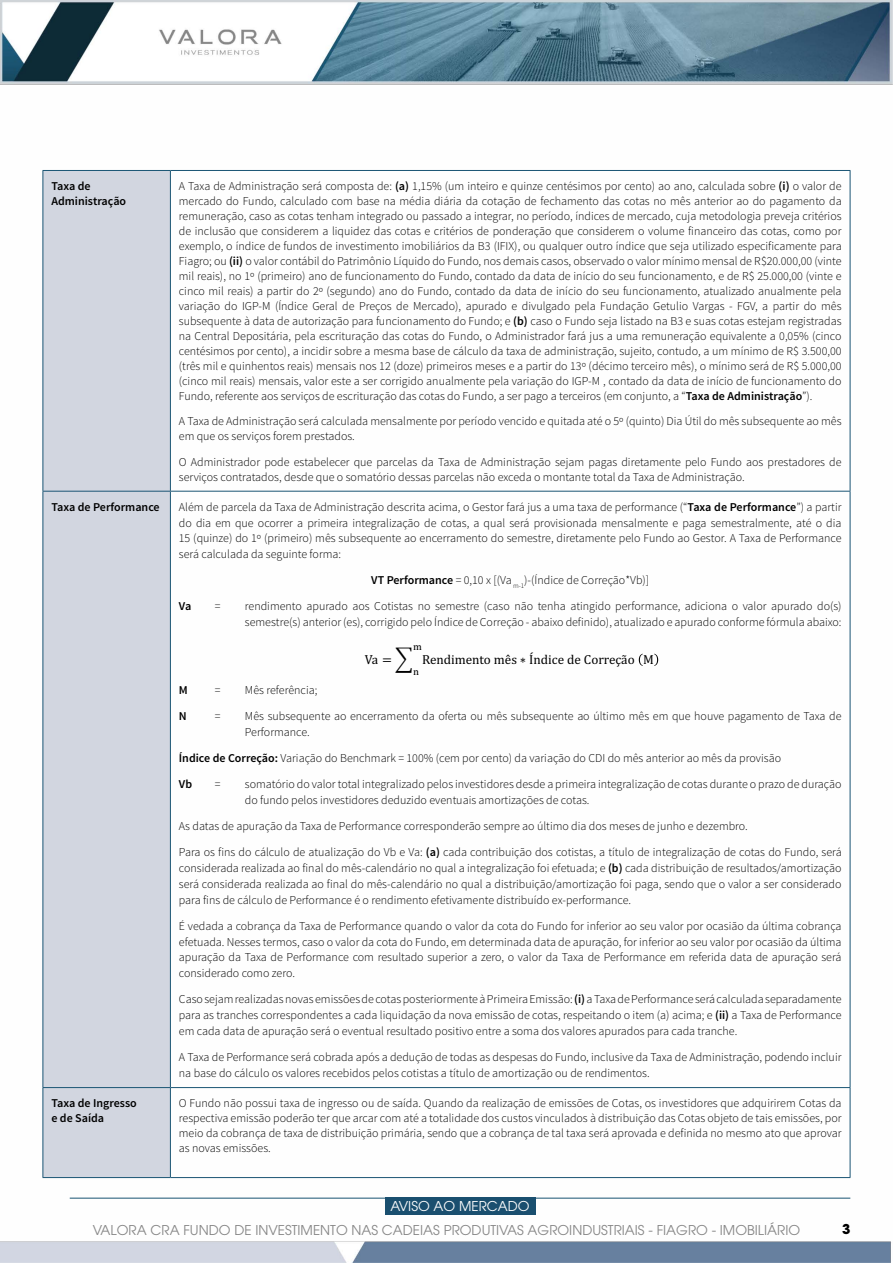
<style>
.page{position:relative;width:893px;height:1263px;background:#fff}
.page>*{position:absolute;margin:0;border:0;box-sizing:border-box;transform-origin:0 0}
.t1{font:13.5px "ITC Avant Garde Pro";color:#878787}
.t2{font:13.5px "ITC Avant Garde Pro";color:#fff}
.t3{font:700 13.5px "ITC Avant Garde Pro";color:#000}
.t4{font:13.2px "Cambria Math";color:#000}
.t5{font:300 12px/15px "Source Sans Pro";color:#000}
.t6{font:600 12px/15px "Source Sans Pro";color:#000}
.t7{font:9.6px "Cambria Math";color:#000}
.s1{font-weight:600}
</style>
<div class="page">
<img style="left:0;top:0;width:893px;height:1263px">
<div style="left:44px;top:171px;width:126px;height:1006px;background:#d2d6e0"></div>
<hr style="left:43px;top:170px;width:127px;height:1px;background:#1a5574">
<hr style="left:43px;top:171px;width:1px;height:320px;background:#1a5574">
<hr style="left:170px;top:170px;width:680px;height:1px;background:#1a5574">
<hr style="left:170px;top:171px;width:1px;height:320px;background:#1a5574">
<hr style="left:850px;top:171px;width:1px;height:320px;background:#1a5574">
<hr style="left:43px;top:491px;width:127px;height:1px;background:#1a5574">
<hr style="left:43px;top:491px;width:1px;height:596px;background:#1a5574">
<hr style="left:170px;top:491px;width:680px;height:1px;background:#1a5574">
<hr style="left:170px;top:491px;width:1px;height:596px;background:#1a5574">
<hr style="left:850px;top:491px;width:1px;height:596px;background:#1a5574">
<hr style="left:43px;top:1087px;width:127px;height:1px;background:#1a5574">
<hr style="left:43px;top:1088px;width:1px;height:89px;background:#1a5574">
<hr style="left:170px;top:1087px;width:680px;height:1px;background:#1a5574">
<hr style="left:170px;top:1088px;width:1px;height:89px;background:#1a5574">
<hr style="left:850px;top:1088px;width:1px;height:89px;background:#1a5574">
<hr style="left:43px;top:1177px;width:127px;height:1px;background:#1a5574">
<hr style="left:170px;top:1177px;width:680px;height:1px;background:#1a5574">
<svg style="left:639px;top:654px;width:19px;height:12px"></svg>
<p class="t6" style="left:51px;top:179px;width:76px">Taxa de<br>Administração</p>
<p class="t5" style="left:179px;top:179px;width:664px;text-align:justify">A Taxa de Administração será composta de: <span class="s1">(a)</span> 1,15% (um inteiro e quinze centésimos por cento) ao ano, calculada sobre <span class="s1">(i)</span> o valor de mercado do Fundo, calculado com base na média diária da cotação de fechamento das cotas no mês anterior ao do pagamento da remuneração, caso as cotas tenham integrado ou passado a integrar, no período, índices de mercado, cuja metodologia preveja critérios de inclusão que considerem a liquidez das cotas e critérios de ponderação que considerem o volume financeiro das cotas, como por exemplo, o índice de fundos de investimento imobiliários da B3 (IFIX), ou qualquer outro índice que seja utilizado especificamente para Fiagro; ou <span class="s1">(ii)</span> o valor contábil do Patrimônio Líquido do Fundo, nos demais casos, observado o valor mínimo mensal de R$20.000,00 (vinte mil reais), no 1º (primeiro) ano de funcionamento do Fundo, contado da data de início do seu funcionamento, e de R$ 25.000,00 (vinte e cinco mil reais) a partir do 2º (segundo) ano do Fundo, contado da data de início do seu funcionamento, atualizado anualmente pela variação do IGP-M (Índice Geral de Preços de Mercado), apurado e divulgado pela Fundação Getulio Vargas - FGV, a partir do mês subsequente à data de autorização para funcionamento do Fundo; e <span class="s1">(b)</span> caso o Fundo seja listado na B3 e suas cotas estejam registradas na Central Depositária, pela escrituração das cotas do Fundo, o Administrador fará jus a uma remuneração equivalente a 0,05% (cinco centésimos por cento), a incidir sobre a mesma base de cálculo da taxa de administração, sujeito, contudo, a um mínimo de R$ 3.500,00 (três mil e quinhentos reais) mensais nos 12 (doze) primeiros meses e a partir do 13º (décimo terceiro mês), o mínimo será de R$ 5.000,00 (cinco mil reais) mensais, valor este a ser corrigido anualmente pela variação do IGP-M , contado da data de início de funcionamento do Fundo, referente aos serviços de escrituração das cotas do Fundo, a ser pago a terceiros (em conjunto, a “<span class="s1">Taxa de Administração</span>”).</p>
<p class="t5" style="left:179px;top:414px;width:664px">A Taxa de Administração será calculada mensalmente por período vencido e quitada até o 5º (quinto) Dia Útil do mês subsequente ao mês em que os serviços forem prestados.</p>
<p class="t5" style="left:179px;top:454px;width:664px">O Administrador pode estabelecer que parcelas da Taxa de Administração sejam pagas diretamente pelo Fundo aos prestadores de serviços contratados, desde que o somatório dessas parcelas não exceda o montante total da Taxa de Administração.</p>
<p class="t6" style="left:51px;top:500px;width:110px">Taxa de Performance</p>
<p class="t5" style="left:179px;top:499px;width:664px;line-height:15.9px;text-align:justify">Além de parcela da Taxa de Administração descrita acima, o Gestor fará jus a uma taxa de performance (“<span class="s1">Taxa de Performance</span>”) a partir do dia em que ocorrer a primeira integralização de cotas, a qual será provisionada mensalmente e paga semestralmente, até o dia 15 (quinze) do 1º (primeiro) mês subsequente ao encerramento do semestre, diretamente pelo Fundo ao Gestor. A Taxa de Performance será calculada da seguinte forma:</p>
<p class="t5" style="left:371px;top:573px;width:279px"><span class="s1">VT Performance</span> = 0,10 x [(Va <sub>m-1</sub>)-(Índice de Correção*Vb)]</p>
<p class="t6" style="left:179px;top:599px;width:14px">Va</p>
<p class="t5" style="left:215px;top:599px;width:7px">=</p>
<p class="t5" style="left:245px;top:599px;width:598px;line-height:15.9px">rendimento apurado aos Cotistas no semestre (caso não tenha atingido performance, adiciona o valor apurado do(s) semestre(s) anterior (es), corrigido pelo Índice de Correção - abaixo definido), atualizado e apurado conforme fórmula abaixo:</p>
<p class="t4" style="left:365px;top:651px;width:291px">Va = $ Rendimento mês ∗ Índice de Correção M</p>
<p class="t7" style="left:413px;top:641px;width:10px">!</p>
<p class="t7" style="left:413px;top:666px;width:7px">"</p>
<p class="t6" style="left:179px;top:683px;width:10px">M</p>
<p class="t5" style="left:215px;top:683px;width:7px">=</p>
<p class="t5" style="left:245px;top:683px;width:74px">Mês referência;</p>
<p class="t6" style="left:179px;top:709px;width:9px">N</p>
<p class="t5" style="left:215px;top:709px;width:7px">=</p>
<p class="t5" style="left:245px;top:708px;width:598px;line-height:15.9px">Mês subsequente ao encerramento da oferta ou mês subsequente ao último mês em que houve pagamento de Taxa de<br>Performance.</p>
<p class="t5" style="left:179px;top:745px;width:604px;line-height:26.1px"><span class="s1">Índice de Correção:</span> Variação do Benchmark = 100% (cem por cento) da variação do CDI do mês anterior ao mês da provisão<br><span class="s1">Vb</span></p>
<p class="t5" style="left:215px;top:777px;width:7px">=</p>
<p class="t5" style="left:245px;top:776px;width:598px;line-height:15.9px">somatório do valor total integralizado pelos investidores desde a primeira integralização de cotas durante o prazo de duração do fundo pelos investidores deduzido eventuais amortizações de cotas.</p>
<p class="t5" style="left:179px;top:813px;width:664px;line-height:26.1px">As datas de apuração da Taxa de Performance corresponderão sempre ao último dia dos meses de junho e dezembro.<br>Para os fins do cálculo de atualização do Vb e Va: <span class="s1">(a)</span> cada contribuição dos cotistas, a título de integralização de cotas do Fundo, será</p>
<p class="t5" style="left:179px;top:860px;width:664px;line-height:15.9px;text-align:justify">considerada realizada ao final do mês-calendário no qual a integralização foi efetuada; e <span class="s1">(b)</span> cada distribuição de resultados/amortização será considerada realizada ao final do mês-calendário no qual a distribuição/amortização foi paga, sendo que o valor a ser considerado para fins de cálculo de Performance é o rendimento efetivamente distribuído ex-performance.</p>
<p class="t5" style="left:179px;top:918px;width:664px;line-height:15.9px;text-align:justify">É vedada a cobrança da Taxa de Performance quando o valor da cota do Fundo for inferior ao seu valor por ocasião da última cobrança efetuada. Nesses termos, caso o valor da cota do Fundo, em determinada data de apuração, for inferior ao seu valor por ocasião da última apuração da Taxa de Performance com resultado superior a zero, o valor da Taxa de Performance em referida data de apuração será considerado como zero.</p>
<p class="t5" style="left:179px;top:991px;width:664px;line-height:15.9px;text-align:justify">Caso sejam realizadas novas emissões de cotas posteriormente à Primeira Emissão: <span class="s1">(i)</span> a Taxa de Performance será calculada separadamente para as tranches correspondentes a cada liquidação da nova emissão de cotas, respeitando o item (a) acima; e <span class="s1">(ii)</span> a Taxa de Performance em cada data de apuração será o eventual resultado positivo entre a soma dos valores apurados para cada tranche.</p>
<p class="t5" style="left:179px;top:1049px;width:664px;line-height:15.9px">A Taxa de Performance será cobrada após a dedução de todas as despesas do Fundo, inclusive da Taxa de Administração, podendo incluir na base do cálculo os valores recebidos pelos cotistas a título de amortização ou de rendimentos.</p>
<p class="t6" style="left:51px;top:1096px;width:87px">Taxa de Ingresso e de Saída</p>
<p class="t5" style="left:179px;top:1096px;width:664px;text-align:justify">O Fundo não possui taxa de ingresso ou de saída. Quando da realização de emissões de Cotas, os investidores que adquirirem Cotas da respectiva emissão poderão ter que arcar com até a totalidade dos custos vinculados à distribuição das Cotas objeto de tais emissões, por meio da cobrança de taxa de distribuição primária, sendo que a cobrança de tal taxa será aprovada e definida no mesmo ato que aprovar as novas emissões.</p>
<p class="t2" style="left:390px;top:1197px;width:141px">AVISO AO MERCADO</p>
<p class="t1" style="left:93px;top:1221px;width:709px">VALORA CRA FUNDO DE INVESTIMENTO NAS CADEIAS PRODUTIVAS AGROINDUSTRIAIS - FIAGRO - IMOBILIÁRIO</p>
<p class="t3" style="left:842px;top:1219px;width:10px">3</p>
</div>
